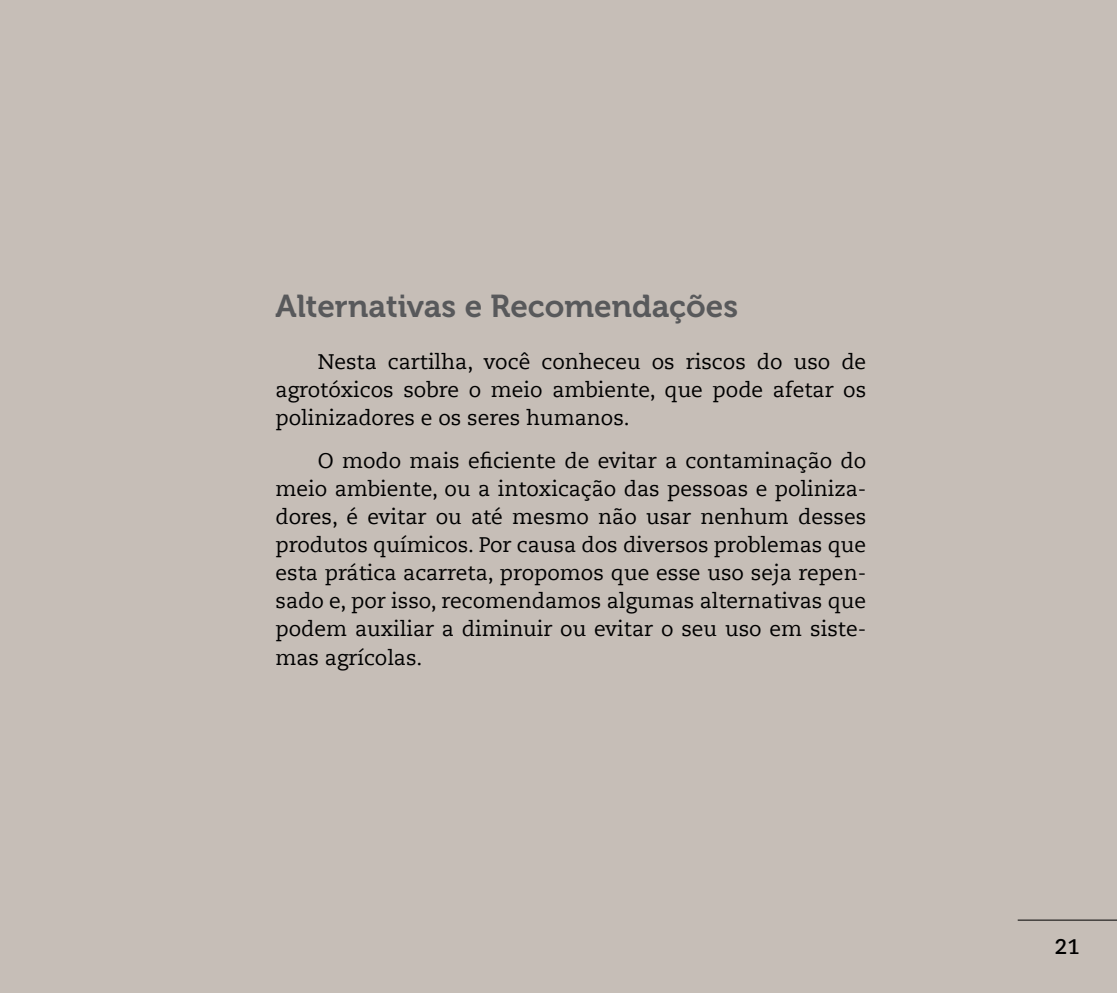
<style>
.page{position:relative;width:1117px;height:993px;background:#fff}
.page>*{position:absolute;margin:0;border:0;box-sizing:border-box;transform-origin:0 0}
.t1{font:31.5px "Museo 700";color:#58595b}
.t2{font:21px/28px "Caecilia LT Std";color:#000;text-align:justify}
.t3{font:700 21px "Caecilia LT Std";color:#000}
</style>
<div class="page">
<div style="left:0;top:0;width:1116px;height:992px;background:#c6beb7"></div>
<hr style="left:1017px;top:919px;width:99px;height:1px;background:#000">
<h1 class="t1" style="left:275px;top:288px;width:464px">Alternativas e Recomendações</h1>
<p class="t2" style="left:275px;top:348px;width:592px;text-indent:42px">Nesta cartilha, você conheceu os riscos do uso de agrotóxicos sobre o meio ambiente, que pode afetar os polinizadores e os seres humanos.</p>
<p class="t2" style="left:275px;top:447px;width:592px;text-indent:42px">O modo mais eficiente de evitar a contaminação do meio ambiente, ou a intoxicação das pessoas e poliniza&shy;dores, é evitar ou até mesmo não usar nenhum desses produtos químicos. Por causa dos diversos problemas que esta prática acarreta, propomos que esse uso seja repen&shy;sado e, por isso, recomendamos algumas alternativas que podem auxiliar a diminuir ou evitar o seu uso em siste&shy;mas agrícolas.</p>
<p class="t3" style="left:1054px;top:934px;width:26px">21</p>
</div>
